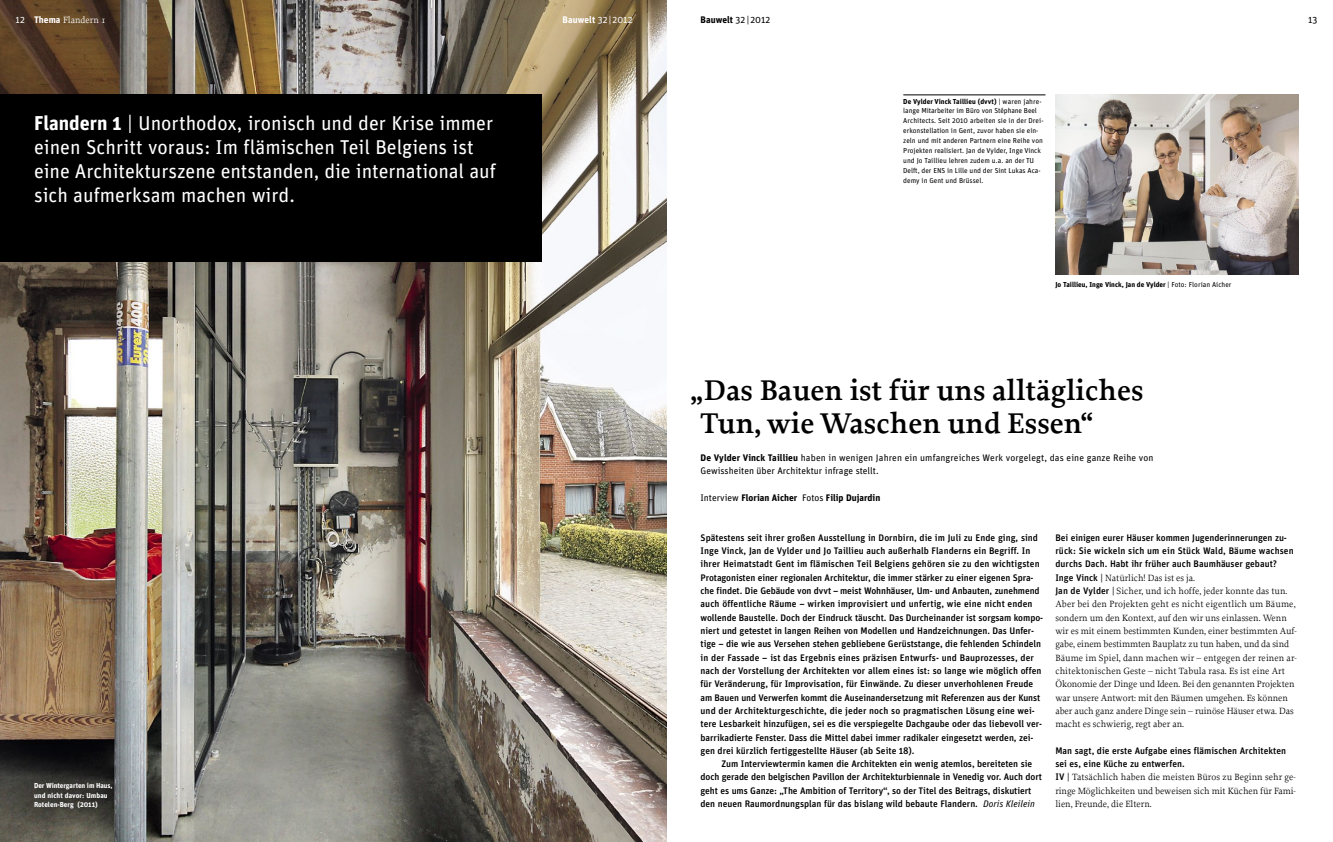
<style>
.page{position:relative;width:1333px;height:842px;background:#fff}
.page>*{position:absolute;margin:0;border:0;box-sizing:border-box;transform-origin:0 0}
.S_Titel{font:600 30px/32.5px "Proforma";color:#000}
.S_Einleitung_Thema{font:20px/24px "Unit Pro";color:#fff}
.Interview_Einleitung{font:500 9.5px/13.3px "Unit Pro";letter-spacing:-.005em;color:#000}
.Interview_Antworten{font:9.5px/13.3px "Proforma";color:#000}
.Interview_Frage{font:500 9.5px/13.3px "Unit Pro";color:#000}
.S_Einleitung_Beitrag{font:9.5px/13.3px "Unit Pro";letter-spacing:.01em;color:#000}
.S_Einleitung_Beitrag-2{font:700 9.5px "Unit Pro";color:#000}
.A_Kopfzeile{font:9.5px "Proforma";letter-spacing:.005em;color:#fff}
.A_Kopf_BW{font:700 9.5px "Unit Pro";letter-spacing:.005em;color:#fff}
.A_Kopf_BW-2{font:700 9.5px "Unit Pro";letter-spacing:.005em;color:#000}
.A_Pagina{font:9.5px "Unit Pro";color:#fff}
.A_Pagina-2{font:9.5px "Unit Pro";color:#000}
.A_Marginaltext{font:7.2px/9.9px "Unit Pro";color:#000}
.A_Bildunterschrift{font:700 7.2px/9.9px "Unit Pro";color:#fff}
.A_Bildunterschrift-2{font:700 7.2px "Unit Pro";color:#000}
.s1{font-family:"Unit Pro";font-weight:700}
.s2{font-weight:400}
.s3{font-weight:700}
.s4{font-weight:400;font-style:italic}
.s5{font-family:"Unit Pro";font-weight:500}
.s6{font-family:"Unit Pro"}
</style>
<div class="page">
<img style="left:0;top:0;width:666px;height:842px">
<div style="left:0;top:95px;width:541px;height:167px;background:#000"></div>
<img style="left:1055px;top:95px;width:243px;height:179px">
<hr style="left:903px;top:95px;width:142px;height:1px;background:#000">
<p class="A_Pagina" style="left:16px;top:13px;width:11px">12</p>
<p class="A_Kopfzeile" style="left:34px;top:14px;width:73px"><span class="s1">Thema</span> Flandern 1</p>
<p class="A_Kopf_BW" style="left:562px;top:13px;width:71px">Bauwelt <span class="s2">32 | 2012</span></p>
<p class="A_Kopf_BW-2" style="left:700px;top:13px;width:71px">Bauwelt <span class="s2">32 | 2012</span></p>
<p class="A_Pagina-2" style="left:1307px;top:13px;width:11px">13</p>
<p class="S_Einleitung_Thema" style="left:34px;top:111px;width:463px"><span class="s3">Flandern 1</span> | Unorthodox, ironisch und der Krise immer einen Schritt voraus: Im flämischen Teil Belgiens ist eine Architekturszene entstanden, die international auf sich aufmerksam machen wird.</p>
<p class="A_Bildunterschrift" style="left:34px;top:780px;width:80px">Der Wintergarten im Haus, und nicht davor: Umbau<br>Rotelen-Berg (2011)</p>
<p class="A_Marginaltext" style="left:903px;top:96px;width:142px"><span class="s3">De Vylder Vinck Taillieu (dvvt)</span> | waren jahre&shy;lange Mitarbeiter im Büro von Stéphane Beel Architects. Seit 2010 arbeiten sie in der Drei&shy;erkonstellation in Gent, zuvor haben sie ein&shy;zeln und mit anderen Partnern eine Reihe von Projekten realisiert. Jan de Vylder, Inge Vinck und Jo Taillieu lehren zudem u.a. an der TU Delft, der ENS in Lille und der Sint Lukas Aca&shy;demy in Gent und Brüssel.</p>
<p class="A_Bildunterschrift-2" style="left:1055px;top:280px;width:178px">Jo Taillieu, Inge Vinck, Jan de Vylder <span class="s2">| Foto: Florian Aicher</span></p>
<p class="S_Titel" style="left:700px;top:374px;width:444px;text-indent:-10px">„Das Bauen ist für uns alltägliches<br>Tun, wie Waschen und Essen“</p>
<p class="S_Einleitung_Beitrag" style="left:700px;top:450px;width:454px"><span class="s3">De Vylder Vinck Taillieu</span> haben in wenigen Jahren ein umfangreiches Werk vorgelegt, das eine ganze Reihe von<br>Gewissheiten über Architektur infrage stellt.</p>
<p class="S_Einleitung_Beitrag-2" style="left:700px;top:491px;width:181px"><span class="s2">Interview</span> Florian Aicher <span class="s2">Fotos</span> Filip Dujardin</p>
<p class="Interview_Einleitung" style="left:700px;top:530px;width:344px">Spätestens seit ihrer großen Ausstellung in Dornbirn, die im Juli zu Ende ging, sind Inge Vinck, Jan de Vylder und Jo Taillieu auch außerhalb Flanderns ein Begriff. In ihrer Heimatstadt Gent im flämischen Teil Belgiens gehören sie zu den wichtigsten Protagonisten einer regionalen Architektur, die immer stärker zu einer eigenen Spra&shy;che findet. Die Gebäude von dvvt – meist Wohnhäuser, Um- und Anbauten, zunehmend auch öffentliche Räume – wirken improvisiert und unfertig, wie eine nicht enden wollende Baustelle. Doch der Eindruck täuscht. Das Durcheinander ist sorgsam kompo&shy;niert und getestet in langen Reihen von Modellen und Handzeichnungen. Das Unfer&shy;tige – die wie aus Versehen stehen gebliebene Gerüststange, die fehlenden Schindeln in der Fassade – ist das Ergebnis eines präzisen Entwurfs- und Bauprozesses, der nach der Vorstellung der Architekten vor allem eines ist: so lange wie möglich offen für Veränderung, für Improvisation, für Einwände. Zu dieser unverhohlenen Freude am Bauen und Verwerfen kommt die Auseinandersetzung mit Referenzen aus der Kunst und der Architekturgeschichte, die jeder noch so pragmatischen Lösung eine wei&shy;tere Lesbarkeit hinzufügen, sei es die verspiegelte Dachgaube oder das liebevoll ver&shy;barrikadierte Fenster. Dass die Mittel dabei immer radikaler eingesetzt werden, zei&shy;gen drei kürzlich fertiggestellte Häuser (ab Seite 18).</p>
<p class="Interview_Einleitung" style="left:700px;top:757px;width:343px;text-indent:21px">Zum Interviewtermin kamen die Architekten ein wenig atemlos, bereiteten sie doch gerade den belgischen Pavillon der Architekturbiennale in Venedig vor. Auch dort geht es ums Ganze: „The Ambition of Territory“, so der Titel des Beitrags, diskutiert den neuen Raumordnungsplan für das bislang wild bebaute Flandern. <span class="s4">Doris Kleilein</span></p>
<p class="Interview_Frage" style="left:1055px;top:530px;width:240px">Bei einigen eurer Häuser kommen Jugenderinnerungen zu&shy;rück: Sie wickeln sich um ein Stück Wald, Bäume wachsen durchs Dach. Habt ihr früher auch Baumhäuser gebaut?</p>
<p class="Interview_Antworten" style="left:1055px;top:571px;width:141px"><span class="s5">Inge Vinck</span> <span class="s6">|</span> Natürlich! Das ist es ja.</p>
<p class="Interview_Antworten" style="left:1055px;top:584px;width:243px"><span class="s5">Jan de Vylder</span> <span class="s6">|</span> Sicher, und ich hoffe, jeder konnte das tun.<br>Aber bei den Projekten geht es nicht eigentlich um Bäume, sondern um den Kontext, auf den wir uns einlassen. Wenn wir es mit einem bestimmten Kunden, einer bestimmten Auf&shy;gabe, einem bestimmten Bauplatz zu tun haben, und da sind Bäume im Spiel, dann machen wir – entgegen der reinen ar&shy;chitektonischen Geste – nicht Tabula rasa. Es ist eine Art Ökonomie der Dinge und Ideen. Bei den genannten Projekten war unsere Antwort: mit den Bäumen umgehen. Es können aber auch ganz andere Dinge sein – ruinöse Häuser etwa. Das macht es schwierig, regt aber an.</p>
<p class="Interview_Frage" style="left:1055px;top:744px;width:232px">Man sagt, die erste Aufgabe eines flämischen Architekten sei es, eine Küche zu entwerfen.</p>
<p class="Interview_Antworten" style="left:1055px;top:770px;width:242px;text-align:justify"><span class="s5">IV</span> <span class="s6">|</span> Tatsächlich haben die meisten Büros zu Beginn sehr ge&shy;ringe Möglichkeiten und beweisen sich mit Küchen für Fami&shy;lien, Freunde, die Eltern.</p>
</div>
